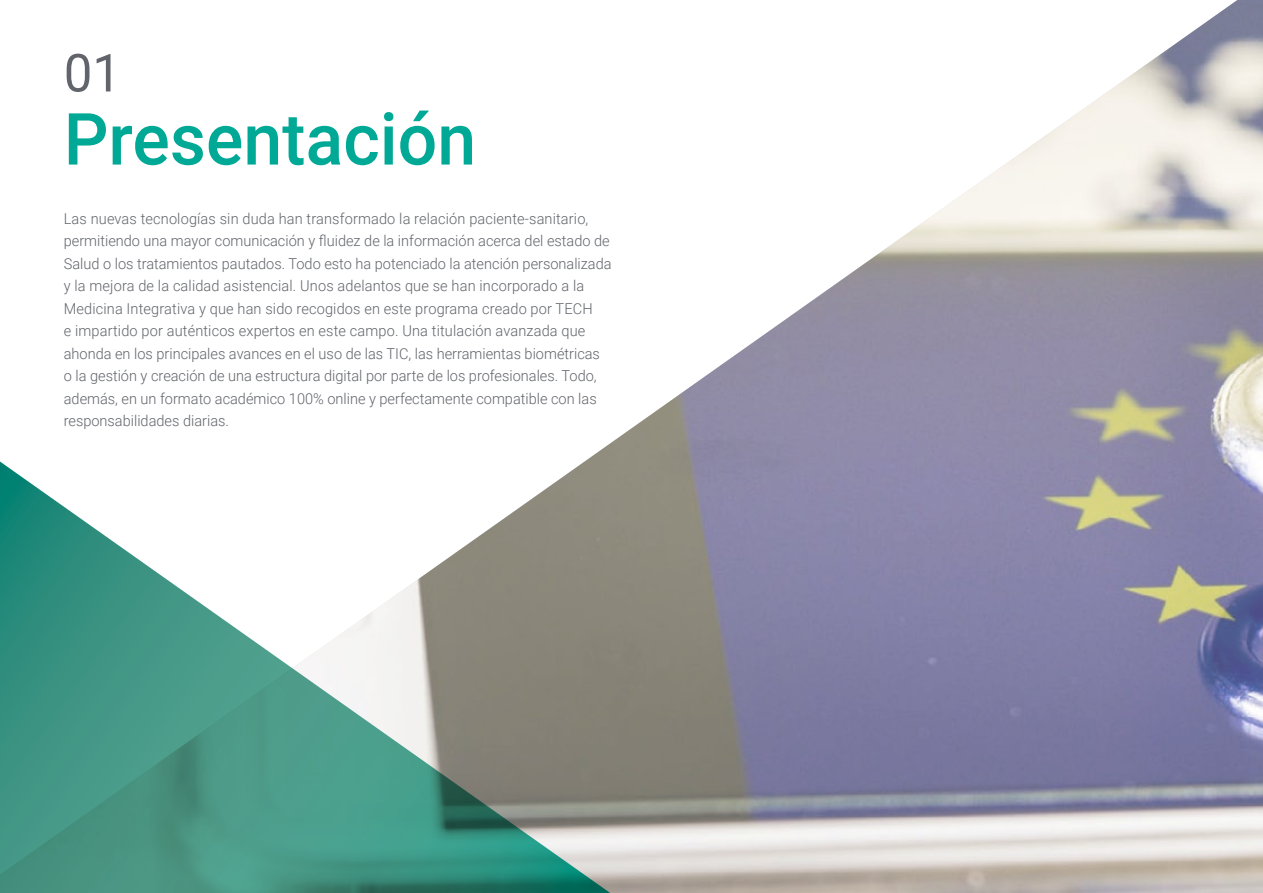
<style>
.page{position:relative;width:1263px;height:893px;background:#fff}
.page>*{position:absolute;margin:0;border:0;box-sizing:border-box;transform-origin:0 0}
.t1{font:500 72px "Roboto";color:#00a996}
.t2{font:52.5px "Roboto";color:#61646a}
.t3{font:300 15px/22.5px "Roboto";color:#61646a}
</style>
<div class="page">
<img style="left:606px;top:0;width:657px;height:893px">
<svg style="left:0;top:446px;width:640px;height:447px"></svg>
<h2 class="t2" style="left:64px;top:36px;width:59px">01</h2>
<h1 class="t1" style="left:64px;top:89px;width:414px">Presentación</h1>
<p class="t3" style="left:64px;top:207px;width:549px">Las nuevas tecnologías sin duda han transformado la relación paciente-sanitario, permitiendo una mayor comunicación y fluidez de la información acerca del estado de Salud o los tratamientos pautados. Todo esto ha potenciado la atención personalizada y la mejora de la calidad asistencial. Unos adelantos que se han incorporado a la Medicina Integrativa y que han sido recogidos en este programa creado por TECH<br>e impartido por auténticos expertos en este campo. Una titulación avanzada que ahonda en los principales avances en el uso de las TIC, las herramientas biométricas o la gestión y creación de una estructura digital por parte de los profesionales. Todo, además, en un formato académico 100% online y perfectamente compatible con las responsabilidades diarias.</p>
</div>
